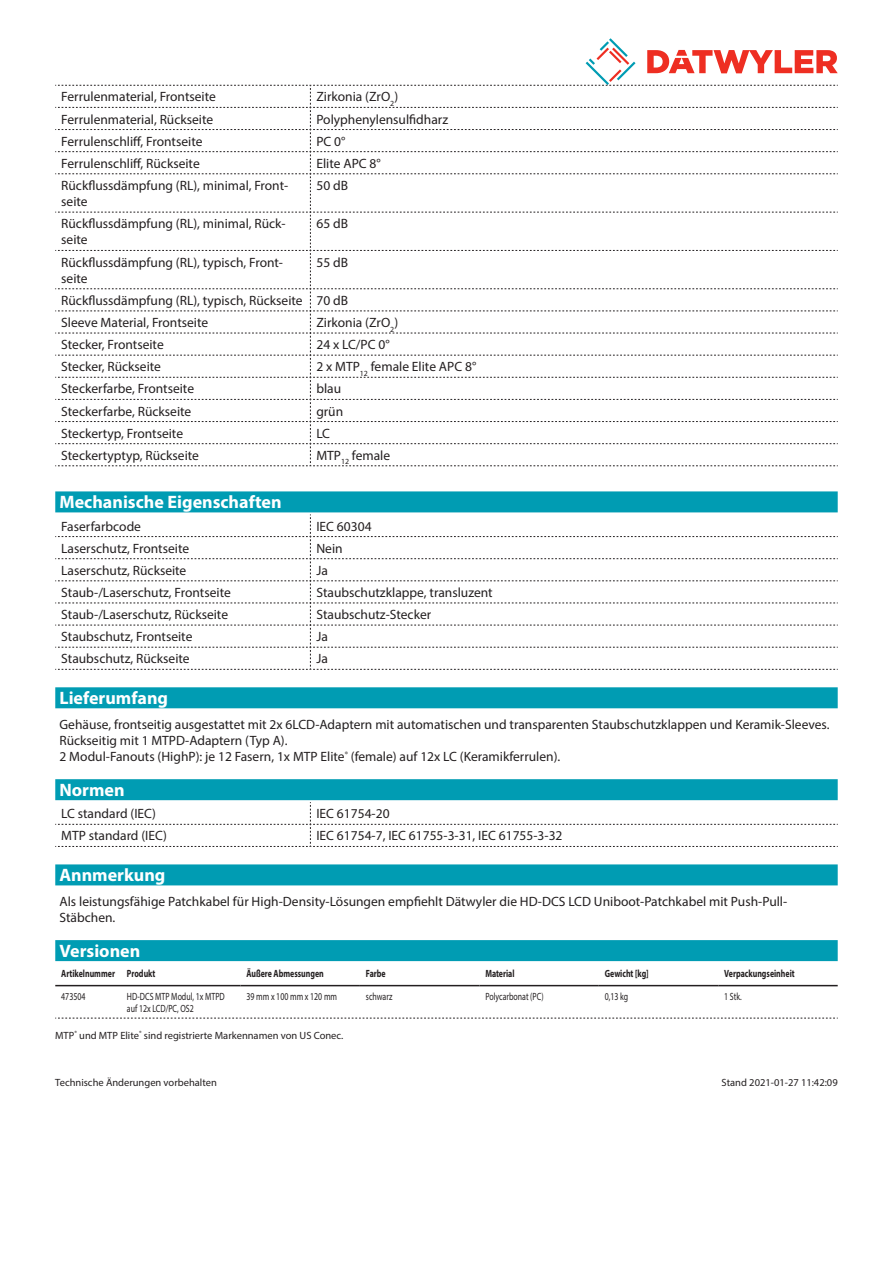
<style>
.page{position:relative;width:893px;height:1263px;background:#fff}
.page>*{position:absolute;margin:0;border:0;box-sizing:border-box;transform-origin:0 0}
.Standard_Head_Proper{font:700 18px "Myriad Pro";color:#fff}
.myriad_light_propert{font:13.5px/16.2px "Myriad Pro";color:#231f20}
.Standard_text{font:13.5px/16.2px "Myriad Pro";color:#231f20}
.myriadlight{font:10.5px/12.6px "Myriad Pro";color:#231f20;scale:.75 1}
.myriadbold{font:700 10.5px "Myriad Pro";color:#231f20;scale:.75 1}
.imagetext{font:10.5px "Myriad Pro";color:#231f20}
.Footnote{font:10.5px "Myriad Pro";color:#231f20}
</style>
<div class="page">
<div style="left:55px;top:779px;width:783px;height:21px;background:#009cb3"></div>
<svg style="left:55px;top:802px;width:783px;height:45px"></svg>
<div style="left:55px;top:864px;width:783px;height:21px;background:#009cb3"></div>
<div style="left:55px;top:491px;width:783px;height:21px;background:#009cb3"></div>
<svg style="left:55px;top:514px;width:783px;height:156px"></svg>
<div style="left:55px;top:940px;width:783px;height:21px;background:#009cb3"></div>
<hr style="left:55px;top:985px;width:66px;height:1px;background:#231f20">
<hr style="left:121px;top:985px;width:119px;height:1px;background:#231f20">
<hr style="left:240px;top:985px;width:120px;height:1px;background:#231f20">
<hr style="left:360px;top:985px;width:119px;height:1px;background:#231f20">
<hr style="left:479px;top:985px;width:120px;height:1px;background:#231f20">
<hr style="left:599px;top:985px;width:119px;height:1px;background:#231f20">
<hr style="left:718px;top:985px;width:120px;height:1px;background:#231f20">
<svg style="left:55px;top:1018px;width:783px;height:1px"></svg>
<div style="left:55px;top:687px;width:783px;height:21px;background:#009cb3"></div>
<svg style="left:55px;top:38px;width:783px;height:428px"></svg>
<p class="myriad_light_propert" style="left:61px;top:89px;width:156px">Ferrulenmaterial, Frontseite</p>
<p class="myriad_light_propert" style="left:316px;top:89px;width:83px">Zirkonia (ZrO<sub>2</sub>)</p>
<p class="myriad_light_propert" style="left:61px;top:111px;width:153px">Ferrulenmaterial, Rückseite</p>
<p class="myriad_light_propert" style="left:316px;top:111px;width:133px">Polyphenylensulfidharz</p>
<p class="myriad_light_propert" style="left:61px;top:133px;width:143px">Ferrulenschliff, Frontseite</p>
<p class="myriad_light_propert" style="left:316px;top:133px;width:31px">PC 0°</p>
<p class="myriad_light_propert" style="left:61px;top:155px;width:140px">Ferrulenschliff, Rückseite</p>
<p class="myriad_light_propert" style="left:316px;top:155px;width:66px">Elite APC 8°</p>
<p class="myriad_light_propert" style="left:61px;top:177px;width:229px">Rückflussdämpfung (RL), minimal, Front&shy;seite</p>
<p class="myriad_light_propert" style="left:316px;top:177px;width:33px">50 dB</p>
<p class="myriad_light_propert" style="left:61px;top:215px;width:226px">Rückflussdämpfung (RL), minimal, Rück&shy;seite</p>
<p class="myriad_light_propert" style="left:316px;top:215px;width:33px">65 dB</p>
<p class="myriad_light_propert" style="left:61px;top:254px;width:223px">Rückflussdämpfung (RL), typisch, Front&shy;seite</p>
<p class="myriad_light_propert" style="left:316px;top:254px;width:33px">55 dB</p>
<p class="myriad_light_propert" style="left:61px;top:292px;width:243px">Rückflussdämpfung (RL), typisch, Rückseite</p>
<p class="myriad_light_propert" style="left:316px;top:292px;width:33px">70 dB</p>
<p class="myriad_light_propert" style="left:61px;top:314px;width:148px">Sleeve Material, Frontseite</p>
<p class="myriad_light_propert" style="left:316px;top:314px;width:83px">Zirkonia (ZrO<sub>2</sub>)</p>
<p class="myriad_light_propert" style="left:61px;top:336px;width:104px">Stecker, Frontseite</p>
<p class="myriad_light_propert" style="left:316px;top:336px;width:75px">24 x LC/PC 0°</p>
<p class="myriad_light_propert" style="left:61px;top:358px;width:101px">Stecker, Rückseite</p>
<p class="myriad_light_propert" style="left:316px;top:358px;width:161px">2 x MTP<sub>12</sub> female Elite APC 8°</p>
<p class="myriad_light_propert" style="left:61px;top:381px;width:134px">Steckerfarbe, Frontseite</p>
<p class="myriad_light_propert" style="left:316px;top:381px;width:26px">blau</p>
<p class="myriad_light_propert" style="left:61px;top:403px;width:132px">Steckerfarbe, Rückseite</p>
<p class="myriad_light_propert" style="left:316px;top:403px;width:28px">grün</p>
<p class="myriad_light_propert" style="left:61px;top:425px;width:123px">Steckertyp, Frontseite</p>
<p class="myriad_light_propert" style="left:316px;top:425px;width:15px">LC</p>
<p class="myriad_light_propert" style="left:61px;top:447px;width:139px">Steckertyptyp, Rückseite</p>
<p class="myriad_light_propert" style="left:316px;top:447px;width:75px">MTP<sub>12</sub> female</p>
<p class="Standard_Head_Proper" style="left:60px;top:491px;width:224px">Mechanische Eigenschaften</p>
<p class="myriad_light_propert" style="left:61px;top:518px;width:81px">Faserfarbcode</p>
<p class="myriad_light_propert" style="left:316px;top:518px;width:57px">IEC 60304</p>
<p class="myriad_light_propert" style="left:61px;top:540px;width:129px">Laserschutz, Frontseite</p>
<p class="myriad_light_propert" style="left:316px;top:540px;width:28px">Nein</p>
<p class="myriad_light_propert" style="left:61px;top:562px;width:127px">Laserschutz, Rückseite</p>
<p class="myriad_light_propert" style="left:316px;top:562px;width:13px">Ja</p>
<p class="myriad_light_propert" style="left:61px;top:584px;width:171px">Staub-/Laserschutz, Frontseite</p>
<p class="myriad_light_propert" style="left:316px;top:584px;width:178px">Staubschutzklappe, transluzent</p>
<p class="myriad_light_propert" style="left:61px;top:606px;width:168px">Staub-/Laserschutz, Rückseite</p>
<p class="myriad_light_propert" style="left:316px;top:606px;width:116px">Staubschutz-Stecker</p>
<p class="myriad_light_propert" style="left:61px;top:628px;width:133px">Staubschutz, Frontseite</p>
<p class="myriad_light_propert" style="left:316px;top:628px;width:13px">Ja</p>
<p class="myriad_light_propert" style="left:61px;top:650px;width:130px">Staubschutz, Rückseite</p>
<p class="myriad_light_propert" style="left:316px;top:650px;width:13px">Ja</p>
<p class="Standard_Head_Proper" style="left:60px;top:686px;width:110px">Lieferumfang</p>
<p class="Standard_text" style="left:60px;top:716px;width:771px">Gehäuse, frontseitig ausgestattet mit 2x 6LCD-Adaptern mit automatischen und transparenten Staubschutzklappen und Keramik-Sleeves.<br>Rückseitig mit 1 MTPD-Adaptern (Typ A).<br>2 Modul-Fanouts (HighP): je 12 Fasern, 1x MTP Elite<sup>®</sup> (female) auf 12x LC (Keramikferrulen).</p>
<p class="Standard_Head_Proper" style="left:60px;top:778px;width:67px">Normen</p>
<p class="myriad_light_propert" style="left:61px;top:805px;width:96px">LC standard (IEC)</p>
<p class="myriad_light_propert" style="left:316px;top:805px;width:75px">IEC 61754-20</p>
<p class="myriad_light_propert" style="left:61px;top:828px;width:107px">MTP standard (IEC)</p>
<p class="myriad_light_propert" style="left:316px;top:828px;width:248px">IEC 61754-7, IEC 61755-3-31, IEC 61755-3-32</p>
<p class="Standard_Head_Proper" style="left:60px;top:864px;width:107px">Annmerkung</p>
<p class="Standard_text" style="left:60px;top:893px;width:729px">Als leistungsfähige Patchkabel für High-Density-Lösungen empfiehlt Dätwyler die HD-DCS LCD Uniboot-Patchkabel mit Push-Pull-<br>Stäbchen.</p>
<p class="Standard_Head_Proper" style="left:60px;top:939px;width:82px">Versionen</p>
<p class="myriadbold" style="left:61px;top:966px;width:73px">Artikelnummer</p>
<p class="myriadbold" style="left:127px;top:966px;width:39px">Produkt</p>
<p class="myriadbold" style="left:246px;top:966px;width:105px">Äußere Abmessungen</p>
<p class="myriadbold" style="left:366px;top:966px;width:28px">Farbe</p>
<p class="myriadbold" style="left:485px;top:966px;width:41px">Material</p>
<p class="myriadbold" style="left:605px;top:966px;width:60px">Gewicht [kg]</p>
<p class="myriadbold" style="left:724px;top:966px;width:95px">Verpackungseinheit</p>
<p class="myriadlight" style="left:61px;top:989px;width:34px">473504</p>
<p class="myriadlight" style="left:127px;top:989px;width:132px">HD-DCS MTP Modul, 1x MTPD auf 12x LCD/PC, OS2</p>
<p class="myriadlight" style="left:246px;top:989px;width:122px">39 mm x 100 mm x 120 mm</p>
<p class="myriadlight" style="left:366px;top:989px;width:37px">schwarz</p>
<p class="myriadlight" style="left:485px;top:989px;width:79px">Polycarbonat (PC)</p>
<p class="myriadlight" style="left:605px;top:989px;width:33px">0,13 kg</p>
<p class="myriadlight" style="left:724px;top:989px;width:25px">1 Stk.</p>
<p class="imagetext" style="left:55px;top:1029px;width:290px">MTP<sup>®</sup> und MTP Elite<sup>®</sup> sind registrierte Markennamen von US Conec.</p>
<p class="Footnote" style="left:55px;top:1076px;width:163px">Technische Änderungen vorbehalten</p>
<p class="Footnote" style="left:722px;top:1076px;width:118px">Stand 2021-01-27 11:42:09</p>
</div>
